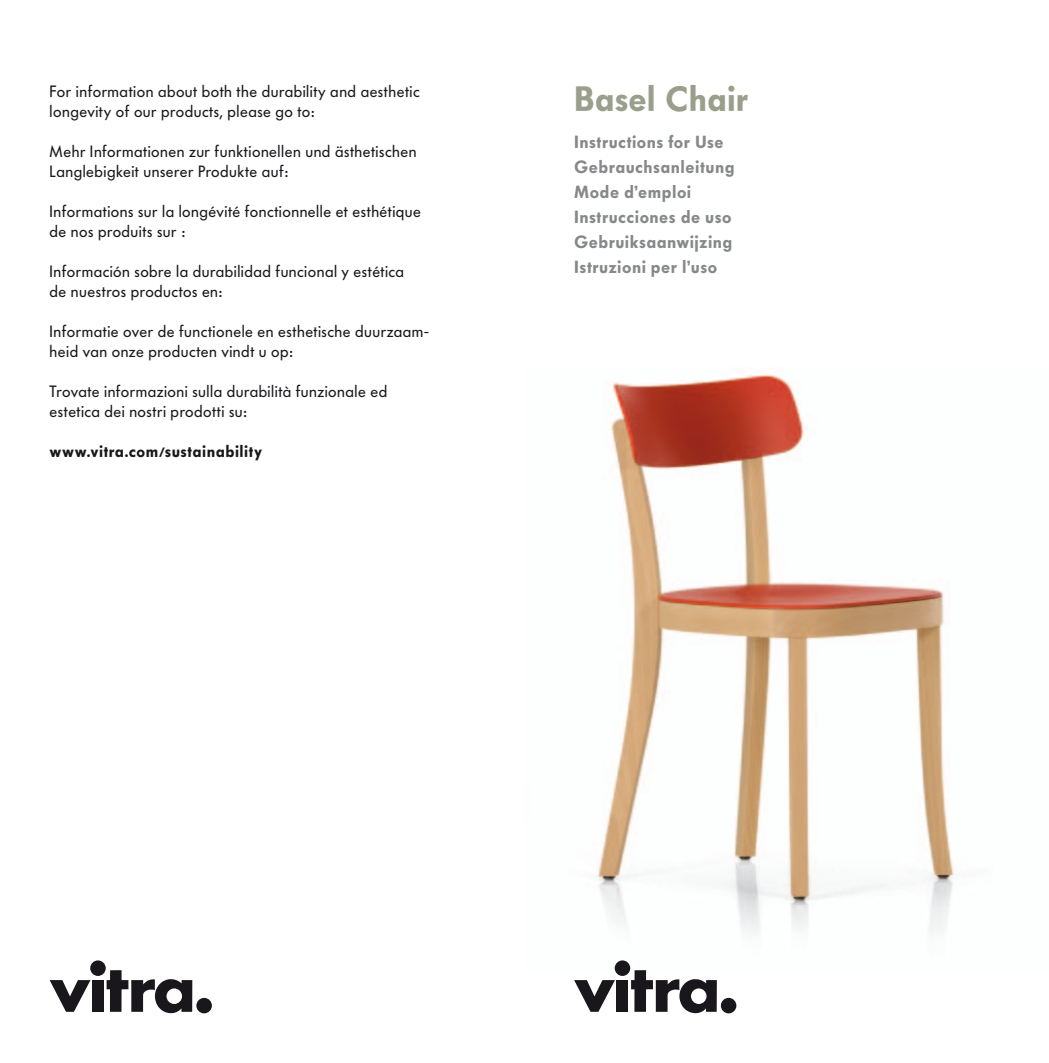
<style>
.page{position:relative;width:1049px;height:1063px;background:#fff}
.page>*{position:absolute;margin:0;border:0;box-sizing:border-box;transform-origin:0 0}
.titel{font:800 35px "Futura BQ";letter-spacing:.005em;color:#999f8a}
.subhead_titel{font:800 17.5px "Futura BQ";letter-spacing:.03em;color:#87888a}
.lauftext_d{font:16.25px/20px "Futura BQ";letter-spacing:.03em;color:#1a171c}
.lauftext_d-2{font:800 16.25px "Futura BQ";letter-spacing:.03em;color:#1a171c}
</style>
<div class="page">
<img style="left:597px;top:374px;width:358px;height:596px">
<svg style="left:574px;top:980px;width:41px;height:32px"></svg>
<div style="left:616px;top:980px;width:12px;height:32px;background:#1a171c"></div>
<div style="left:615px;top:960px;width:15px;height:16px;background:#1a171c;border-radius:50%"></div>
<svg style="left:631px;top:970px;width:86px;height:43px"></svg>
<div style="left:721px;top:998px;width:15px;height:15px;background:#1a171c;border-radius:50%"></div>
<svg style="left:50px;top:980px;width:40px;height:32px"></svg>
<div style="left:92px;top:980px;width:12px;height:32px;background:#1a171c"></div>
<div style="left:90px;top:960px;width:16px;height:16px;background:#1a171c;border-radius:50%"></div>
<svg style="left:107px;top:970px;width:85px;height:43px"></svg>
<div style="left:196px;top:998px;width:16px;height:15px;background:#1a171c;border-radius:50%"></div>
<p class="lauftext_d" style="left:50px;top:82px;width:371px">For information about both the durability and aesthetic longevity of our products, please go to:</p>
<p class="lauftext_d" style="left:50px;top:142px;width:368px">Mehr Informationen zur funktionellen und ästhetischen<br>Langlebigkeit unserer Produkte auf:</p>
<p class="lauftext_d" style="left:50px;top:202px;width:373px">Informations sur la longévité fonctionnelle et esthétique de nos produits sur :</p>
<p class="lauftext_d" style="left:50px;top:262px;width:356px">Información sobre la durabilidad funcional y estética de nuestros productos en:</p>
<p class="lauftext_d" style="left:50px;top:322px;width:381px">Informatie over de functionele en esthetische duurzaam&shy;heid van onze producten vindt u op:</p>
<p class="lauftext_d" style="left:50px;top:382px;width:339px">Trovate informazioni sulla durabilità funzionale ed estetica dei nostri prodotti su:</p>
<p class="lauftext_d-2" style="left:50px;top:442px;width:214px">www.vitra.com/sustainability</p>
<p class="titel" style="left:574px;top:78px;width:176px">Basel Chair</p>
<p class="subhead_titel" style="left:574px;top:131px;width:151px">Instructions for Use</p>
<p class="subhead_titel" style="left:574px;top:156px;width:162px">Gebrauchsanleitung</p>
<p class="subhead_titel" style="left:574px;top:181px;width:119px">Mode d’emploi</p>
<p class="subhead_titel" style="left:574px;top:206px;width:159px">Instrucciones de uso</p>
<p class="subhead_titel" style="left:574px;top:231px;width:160px">Gebruiksaanwijzing</p>
<p class="subhead_titel" style="left:574px;top:256px;width:145px">Istruzioni per l’uso</p>
</div>
